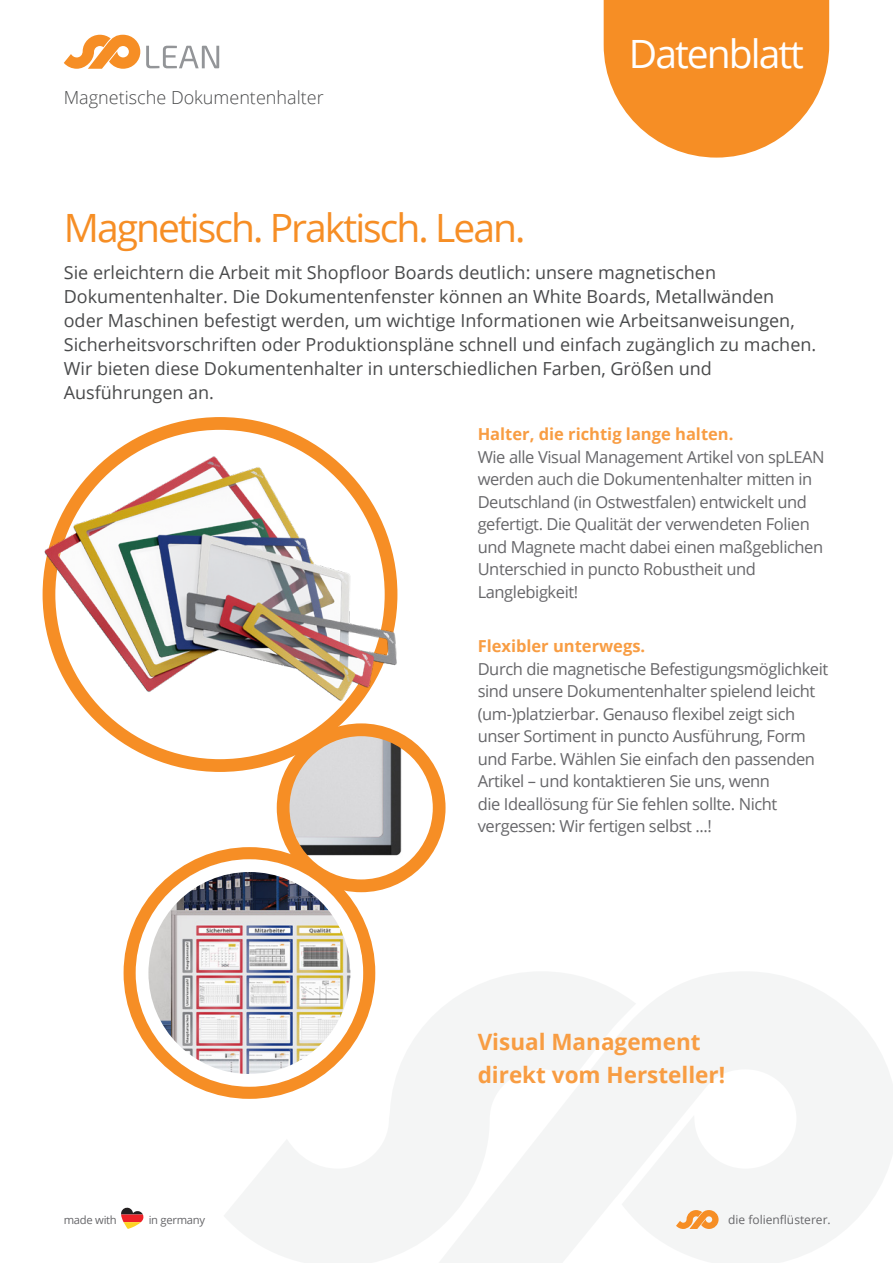
<style>
.page{position:relative;width:893px;height:1263px;background:#fff}
.page>*{position:absolute;margin:0;border:0;box-sizing:border-box;transform-origin:0 0}
.t1{font:39px "Open Sans";letter-spacing:-.05em;color:#f68e25}
.t2{font:39px "Open Sans";letter-spacing:-.05em;color:#fff}
.t3{font:700 22.5px "Open Sans";color:#f89d43}
.t4{font:18px/24px "Open Sans";color:#494a4b}
.t5{font:300 18px "Open Sans";color:#494a4b}
.t6{font:16.5px/22.5px "Open Sans";letter-spacing:-.025em;color:#67676a}
.t7{font:700 16.5px "Open Sans";color:#f89d43}
.t8{font:12px "Open Sans";color:#67676a}
.t9{font:11.25px "Open Sans";letter-spacing:-.025em;color:#67676a}
</style>
<div class="page">
<svg style="left:636px;top:972px;width:257px;height:291px;fill:#f4f5f5"></svg>
<svg style="left:223px;top:971px;width:413px;height:292px;fill:#f4f5f5"></svg>
<svg style="left:121px;top:1207px;width:23px;height:22px"></svg>
<svg style="left:676px;top:1210px;width:43px;height:19px"></svg>
<svg style="left:604px;top:0;width:225px;height:158px"></svg>
<svg style="left:64px;top:35px;width:76px;height:34px"></svg>
<svg style="left:146px;top:46px;width:73px;height:22px"></svg>
<img style="left:283px;top:737px;width:146px;height:139px">
<div style="left:277px;top:723px;width:169px;height:169px;border:13px solid #f68e25;border-radius:50%"></div>
<img style="left:130px;top:853px;width:228px;height:239px">
<div style="left:124px;top:847px;width:251px;height:252px;border:13px solid #f68e25;border-radius:50%"></div>
<div style="left:136px;top:859px;width:227px;height:228px;border:13px solid #fff;border-radius:50%"></div>
<img style="left:42px;top:417px;width:360px;height:348px">
<p class="t5" style="left:64px;top:85px;width:261px">Magnetische Dokumentenhalter</p>
<h1 class="t2" style="left:629px;top:27px;width:177px">Datenblatt</h1>
<p class="t1" style="left:64px;top:202px;width:463px">Magnetisch. Praktisch. Lean.</p>
<p class="t4" style="left:64px;top:260px;width:754px">Sie erleichtern die Arbeit mit Shopfloor Boards deutlich: unsere magnetischen Dokumentenhalter. Die Dokumentenfenster können an White Boards, Metallwänden oder Maschinen befestigt werden, um wichtige Informationen wie Arbeitsanweisungen, Sicherheitsvorschriften oder Produktionspläne schnell und einfach zugänglich zu machen.</p>
<p class="t4" style="left:64px;top:356px;width:650px">Wir bieten diese Dokumentenhalter in unterschiedlichen Farben, Größen und<br>Ausführungen an.</p>
<p class="t7" style="left:478px;top:423px;width:257px">Halter, die richtig lange halten.</p>
<p class="t6" style="left:478px;top:445px;width:348px">Wie alle Visual Management Artikel von spLEAN werden auch die Dokumentenhalter mitten in Deutschland (in Ostwestfalen) entwickelt und gefertigt. Die Qualität der verwendeten Folien und Magnete macht dabei einen maßgeblichen Unterschied in puncto Robustheit und Langlebigkeit!</p>
<p class="t7" style="left:478px;top:635px;width:169px">Flexibler unterwegs.</p>
<p class="t6" style="left:478px;top:657px;width:352px">Durch die magnetische Befestigungsmöglichkeit sind unsere Dokumentenhalter spielend leicht (um-)platzierbar. Genauso flexibel zeigt sich unser Sortiment in puncto Ausführung, Form und Farbe. Wählen Sie einfach den passenden Artikel – und kontaktieren Sie uns, wenn<br>die Ideallösung für Sie fehlen sollte. Nicht vergessen: Wir fertigen selbst ...!</p>
<p class="t3" style="left:478px;top:1026px;width:224px">Visual Management</p>
<p class="t3" style="left:478px;top:1059px;width:249px">direkt vom Hersteller!</p>
<p class="t9" style="left:64px;top:1212px;width:55px">made with</p>
<p class="t9" style="left:149px;top:1212px;width:58px">in germany</p>
<p class="t8" style="left:728px;top:1211px;width:104px">die folienflüsterer.</p>
</div>
